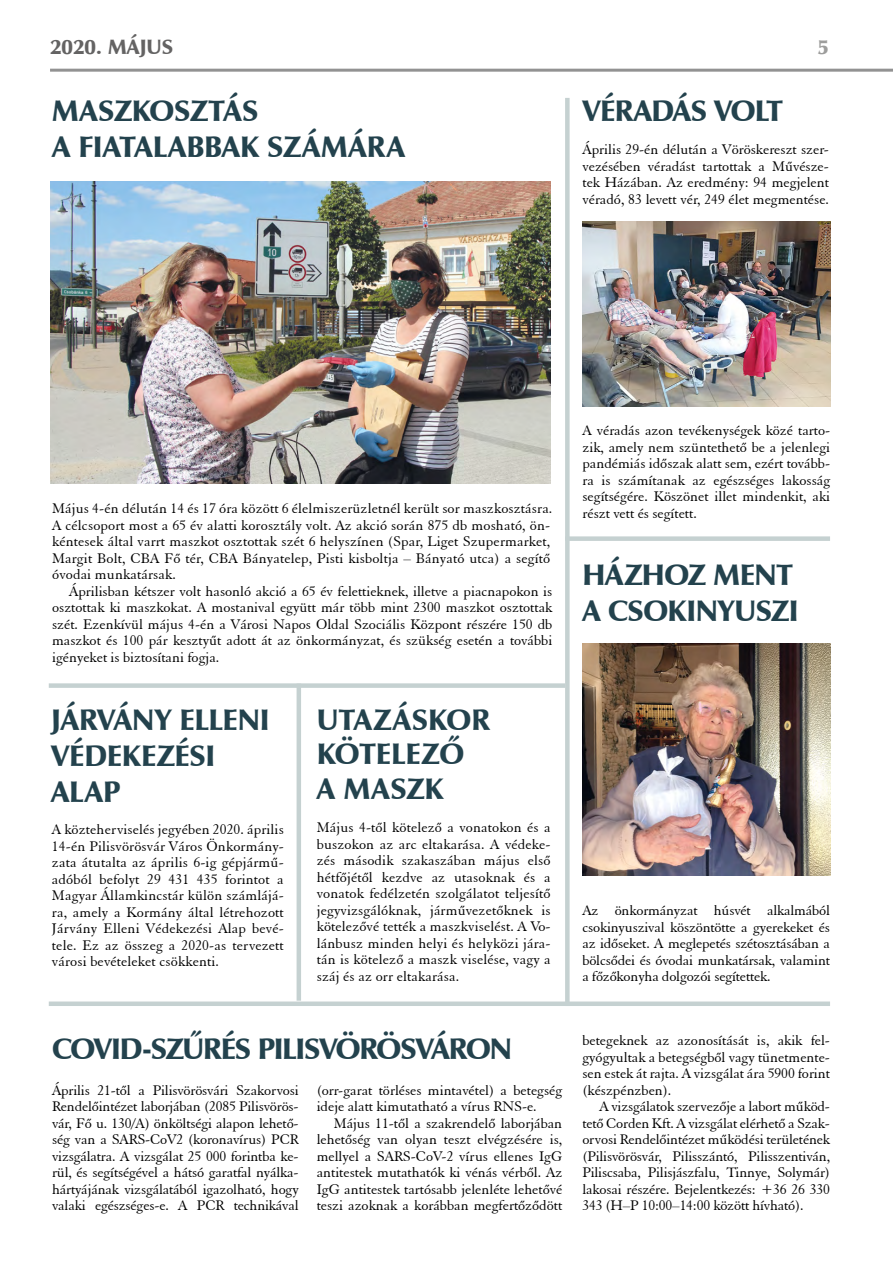
<style>
.page{position:relative;width:893px;height:1263px;background:#fff}
.page>*{position:absolute;margin:0;border:0;box-sizing:border-box;transform-origin:0 0}
.t1{font:30px/36px "H Zapf Humanist 601 Ultra BT";letter-spacing:-.01em;color:#23424d}
.t2{font:30px "H Zapf Humanist 601 Ultra BT";letter-spacing:-.04em;color:#23424d}
.t3{font:30px "H Zapf Humanist 601 Ultra BT";letter-spacing:-.03em;color:#23424d}
.t4{font:21px "H Zapf Humanist 601 Ultra BT";color:#646363}
.t5{font:21px "H Zapf Humanist 601 Ultra BT";color:#9d9d9c}
.t6{font:15px/16.5px "H Elegant Garamond BT";color:#000;text-align:justify}
</style>
<div class="page">
<hr style="left:50px;top:69px;width:843px;height:3px;background:#929292">
<div style="left:565px;top:98px;width:5px;height:908px;background:#c5d1d1"></div>
<img style="left:582px;top:221px;width:248px;height:186px">
<img style="left:582px;top:643px;width:248px;height:233px">
<div style="left:49px;top:1001px;width:781px;height:5px;background:#c5d1d1"></div>
<img style="left:51px;top:181px;width:499px;height:303px">
<hr style="left:297px;top:684px;width:4px;height:317px;background:#c5d1d1">
<div style="left:49px;top:683px;width:516px;height:5px;background:#c5d1d1"></div>
<div style="left:565px;top:536px;width:265px;height:5px;background:#c5d1d1"></div>
<h2 class="t4" style="left:50px;top:34px;width:125px">2020. MÁJUS</h2>
<h2 class="t5" style="left:817px;top:34px;width:13px">5</h2>
<h1 class="t3" style="left:582px;top:92px;width:202px">VÉRADÁS VOLT</h1>
<h1 class="t1" style="left:52px;top:92px;width:354px">MASZKOSZTÁS<br>A FIATALABBAK SZÁMÁRA</h1>
<p class="t6" style="left:582px;top:141px;width:248px">Április 29-én délután a Vöröskereszt szer&shy;vezésében véradást tartottak a Művésze&shy;tek Házában. Az eredmény: 94 megjelent véradó, 83 levett vér, 249 élet megmentése.</p>
<p class="t6" style="left:52px;top:500px;width:502px;text-align:left">Május 4-én délután 14 és 17 óra között 6 élelmiszerüzletnél került sor maszkosztásra.<br>A célcsoport most a 65 év alatti korosztály volt. Az akció során 875 db mosható, ön&shy;kéntesek által varrt maszkot osztottak szét 6 helyszínen (Spar, Liget Szupermarket, Margit Bolt, CBA Fő tér, CBA Bányatelep, Pisti kisboltja – Bányató utca) a segítő óvodai munkatársak.</p>
<p class="t6" style="left:52px;top:582px;width:502px;text-indent:17px">Áprilisban kétszer volt hasonló akció a 65 év felettieknek, illetve a piacnapokon is osztottak ki maszkokat. A mostanival együtt már több mint 2300 maszkot osztottak szét. Ezenkívül május 4-én a Városi Napos Oldal Szociális Központ részére 150 db maszkot és 100 pár kesztyűt adott át az önkormányzat, és szükség esetén a további igényeket is biztosítani fogja.</p>
<h1 class="t1" style="left:51px;top:701px;width:220px">JÁRVÁNY ELLENI<br>VÉDEKEZÉSI<br>ALAP</h1>
<p class="t6" style="left:52px;top:821px;width:233px">A közteherviselés jegyében 2020. április 14-én Pilisvörösvár Város Önkormány&shy;zata átutalta az április 6-ig gépjármű&shy;adóból befolyt 29 431 435 forintot a Magyar Államkincstár külön számlájá&shy;ra, amely a Kormány által létrehozott Járvány Elleni Védekezési Alap bevé&shy;tele. Ez az összeg a 2020-as tervezett városi bevételeket csökkenti.</p>
<h1 class="t1" style="left:317px;top:702px;width:175px;line-height:34.5px">UTAZÁSKOR<br>KÖTELEZŐ<br>A MASZK</h1>
<p class="t6" style="left:317px;top:819px;width:235px">Május 4-től kötelező a vonatokon és a buszokon az arc eltakarása. A védeke&shy;zés második szakaszában május első hétfőjétől kezdve az utasoknak és a vonatok fedélzetén szolgálatot teljesítő jegyvizsgálóknak, járművezetőknek is kötelezővé tették a maszkviselést. A Vo&shy;lánbusz minden helyi és helyközi jára&shy;tán is kötelező a maszk viselése, vagy a száj és az orr eltakarása.</p>
<h1 class="t2" style="left:52px;top:1030px;width:461px">COVID-SZŰRÉS PILISVÖRÖSVÁRON</h1>
<p class="t6" style="left:52px;top:1081px;width:248px">Április 21-től a Pilisvörösvári Szakorvosi Rendelőintézet laborjában (2085 Pilisvörös&shy;vár, Fő u. 130/A) önköltségi alapon lehető&shy;ség van a SARS-CoV2 (koronavírus) PCR vizsgálatra. A vizsgálat 25 000 forintba ke&shy;rül, és segítségével a hátsó garatfal nyálka&shy;hártyájának vizsgálatából igazolható, hogy valaki egészséges-e. A PCR technikával</p>
<p class="t6" style="left:317px;top:1081px;width:247px">(orr-garat törléses mintavétel) a betegség ideje alatt kimutatható a vírus RNS-e.</p>
<p class="t6" style="left:317px;top:1114px;width:247px;text-indent:17px">Május 11-től a szakrendelő laborjában lehetőség van olyan teszt elvégzésére is, mellyel a SARS-CoV-2 vírus ellenes IgG antitestek mutathatók ki vénás vérből. Az IgG antitestek tartósabb jelenléte lehetővé teszi azoknak a korábban megfertőződött</p>
<p class="t6" style="left:582px;top:422px;width:249px">A véradás azon tevékenységek közé tarto&shy;zik, amely nem szüntethető be a jelenlegi pandémiás időszak alatt sem, ezért tovább&shy;ra is számítanak az egészséges lakosság segítségére. Köszönet illet mindenkit, aki részt vett és segített.</p>
<h1 class="t1" style="left:582px;top:557px;width:218px">HÁZHOZ MENT<br>A CSOKINYUSZI</h1>
<p class="t6" style="left:582px;top:902px;width:249px">Az önkormányzat húsvét alkalmából csokinyuszival köszöntötte a gyerekeket és az időseket. A meglepetés szétosztásában a bölcsődei és óvodai munkatársak, valamint a főzőkonyha dolgozói segítettek.</p>
<p class="t6" style="left:582px;top:1032px;width:249px">betegeknek az azonosítását is, akik fel&shy;gyógyultak a betegségből vagy tünetmente&shy;sen estek át rajta. A vizsgálat ára 5900 forint (készpénzben).</p>
<p class="t6" style="left:582px;top:1098px;width:249px;text-indent:17px">A vizsgálatok szervezője a labort működ&shy;tető Corden Kft. A vizsgálat elérhető a Szak&shy;orvosi Rendelőintézet működési területének (Pilisvörösvár, Pilisszántó, Pilisszentiván, Piliscsaba, Pilisjászfalu, Tinnye, Solymár) lakosai részére. Bejelentkezés: +36 26 330<br>343 (H–P 10:00–14:00 között hívható).</p>
</div>
